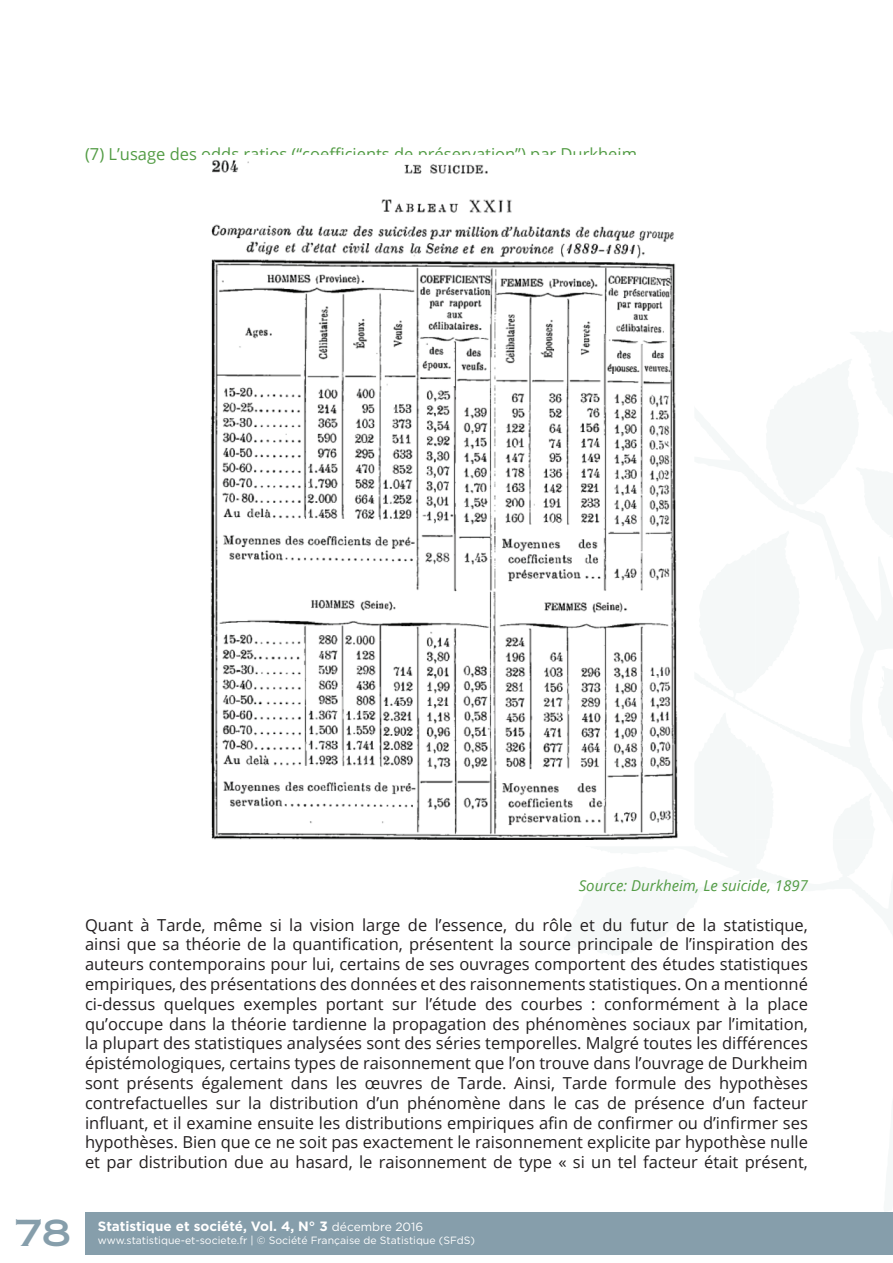
<style>
.page{position:relative;width:893px;height:1263px;background:#fff}
.page>*{position:absolute;margin:0;border:0;box-sizing:border-box;transform-origin:0 0}
.t1{font:36px "Copperplate Gothic Std 31 AB";color:#869eab}
.t2{font:16.5px/19.8px "Open Sans";color:#231f20;text-align:justify}
.t3{font:16.5px "Open Sans";color:#539c45}
.t4{font:italic 15px "Open Sans";color:#539c45}
.t5{font:700 13.5px "Gotham";color:#fff}
.t6{font:10.5px "Gotham";color:#fff}
.s1{font-weight:400;font-size:12px}
</style>
<div class="page">
<div style="left:85px;top:1212px;width:808px;height:42px;background:#869eab"></div>
<img style="left:210px;top:160px;width:468px;height:680px">
<p class="t3" style="left:85px;top:143px;width:553px">(7) L’usage des odds ratios (“coefficients de préservation”) par Durkheim</p>
<p class="t4" style="left:579px;top:875px;width:231px">Source: Durkheim, Le suicide, 1897</p>
<p class="t2" style="left:85px;top:914px;width:724px">Quant à Tarde, même si la vision large de l’essence, du rôle et du futur de la statistique, ainsi que sa théorie de la quantification, présentent la source principale de l’inspiration des auteurs contemporains pour lui, certains de ses ouvrages comportent des études statistiques empiriques, des présentations des données et des raisonnements statistiques. On a mentionné ci-dessus quelques exemples portant sur l’étude des courbes : conformément à la place qu’occupe dans la théorie tardienne la propagation des phénomènes sociaux par l’imitation, la plupart des statistiques analysées sont des séries temporelles. Malgré toutes les différences épistémologiques, certains types de raisonnement que l’on trouve dans l’ouvrage de Durkheim sont présents également dans les œuvres de Tarde. Ainsi, Tarde formule des hypothèses contrefactuelles sur la distribution d’un phénomène dans le cas de présence d’un facteur influant, et il examine ensuite les distributions empiriques afin de confirmer ou d’infirmer ses hypothèses. Bien que ce ne soit pas exactement le raisonnement explicite par hypothèse nulle et par distribution due au hasard, le raisonnement de type « si un tel facteur était présent,</p>
<h1 class="t1" style="left:15px;top:1212px;width:58px">78</h1>
<p class="t5" style="left:98px;top:1217px;width:327px">Statistique et société, Vol. 4, N° 3 <span class="s1">décembre 2016</span></p>
<p class="t6" style="left:98px;top:1233px;width:379px">www.statistique-et-societe.fr | © Société Française de Statistique (SFdS)</p>
</div>
